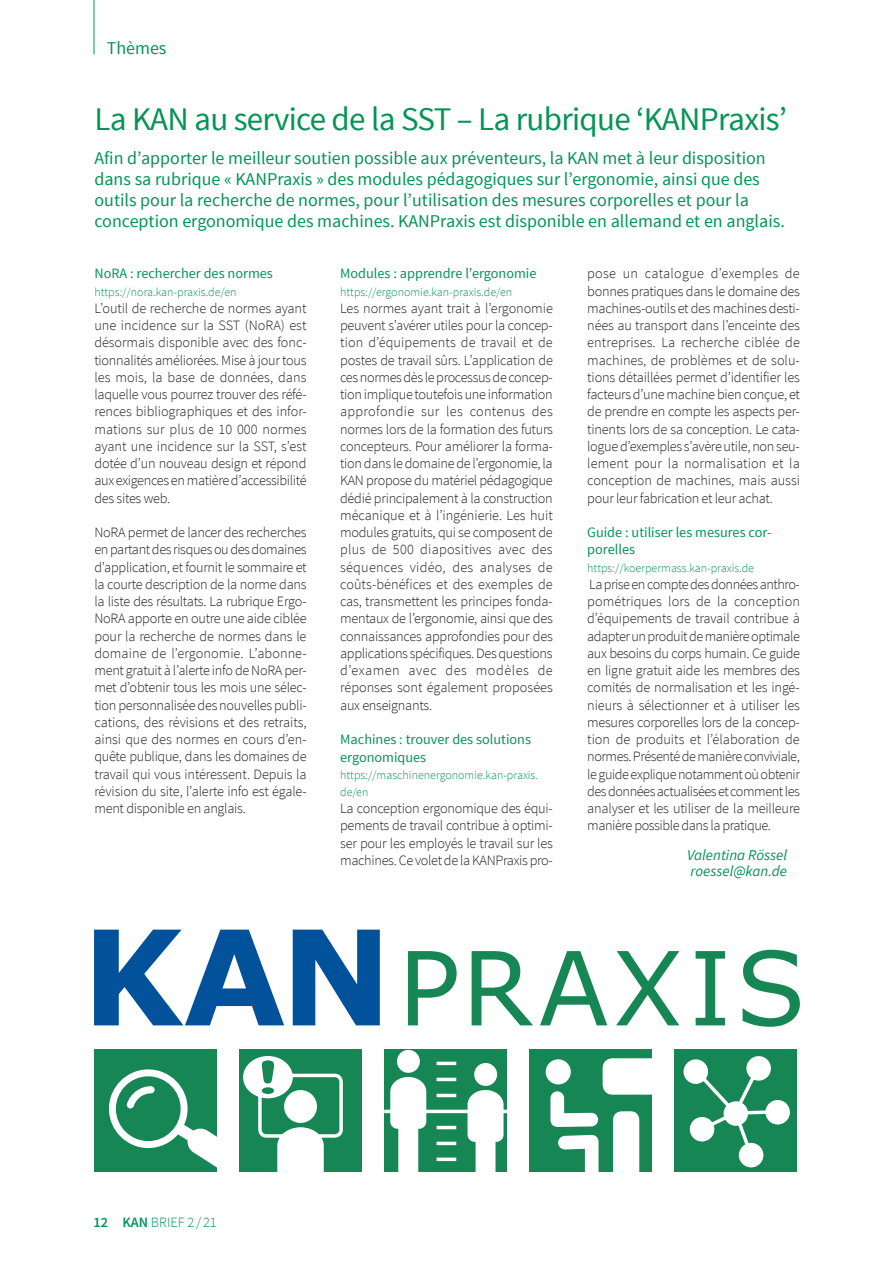
<style>
.page{position:relative;width:893px;height:1263px;background:#fff}
.page>*{position:absolute;margin:0;border:0;box-sizing:border-box;transform-origin:0 0}
.U{font:33px "Source Sans Pro";letter-spacing:-.02em;color:#049455}
.VS_3-Spalt{font:18px/21px "Source Sans Pro";color:#049455}
.Autor{font:italic 15px/16.5px "Source Sans Pro";color:#049455}
.g_F{font:300 14.25px/17.2px "Source Sans Pro";letter-spacing:-.02em;color:#231f20;text-align:justify}
.ZU_2{font:14.25px/17.2px "Source Sans Pro";color:#049455}
.t1{font:300 14.25px "Source Sans Pro";color:#049455}
.ZU_2-2{font:300 12px/17.2px "Source Sans Pro";color:#049455}
.s1{font-weight:600}
</style>
<div class="page">
<hr style="left:94px;top:0;width:1px;height:54px;background:#049455">
<svg style="left:94px;top:929px;width:286px;height:96px"></svg>
<svg style="left:408px;top:950px;width:392px;height:77px"></svg>
<div style="left:674px;top:1049px;width:123px;height:123px;background:#168754"></div>
<svg style="left:683px;top:1056px;width:107px;height:111px"></svg>
<div style="left:529px;top:1049px;width:123px;height:123px;background:#168754"></div>
<svg style="left:546px;top:1058px;width:106px;height:114px"></svg>
<svg style="left:384px;top:1050px;width:123px;height:122px"></svg>
<div style="left:239px;top:1049px;width:123px;height:123px;background:#168754"></div>
<svg style="left:243px;top:1056px;width:100px;height:116px"></svg>
<div style="left:94px;top:1049px;width:123px;height:123px;background:#168754"></div>
<svg style="left:109px;top:1069px;width:108px;height:98px"></svg>
<p class="VS_3-Spalt" style="left:107px;top:38px;width:61px">Thèmes</p>
<p class="U" style="left:94px;top:99px;width:694px">La KAN au service de la SST – La rubrique ‘KANPraxis’</p>
<p class="VS_3-Spalt" style="left:94px;top:148px;width:692px">Afin d’apporter le meilleur soutien possible aux préventeurs, la KAN met à leur disposition dans sa rubrique « KANPraxis » des modules pédagogiques sur l’ergonomie, ainsi que des outils pour la recherche de normes, pour l’utilisation des mesures corporelles et pour la conception ergonomique des machines. KANPraxis est disponible en allemand et en anglais.</p>
<p class="ZU_2" style="left:94px;top:265px;width:180px">NoRA : rechercher des normes</p>
<p class="ZU_2-2" style="left:94px;top:283px;width:144px">https://nora.kan-praxis.de/en</p>
<p class="g_F" style="left:94px;top:299px;width:214px">L’outil de recherche de normes ayant une incidence sur la SST (NoRA) est désormais disponible avec des fonc&shy;tionnalités améliorées. Mise à jour tous les mois, la base de données, dans laquelle vous pourrez trouver des réfé&shy;rences bibliographiques et des infor&shy;mations sur plus de 10 000 normes ayant une incidence sur la SST, s’est dotée d’un nouveau design et répond aux exigences en matière d’accessibilité des sites web.</p>
<p class="g_F" style="left:94px;top:524px;width:214px">NoRA permet de lancer des recherches en partant des risques ou des domaines d’application, et fournit le sommaire et la courte description de la norme dans la liste des résultats. La rubrique Ergo-NoRA apporte en outre une aide ciblée pour la recherche de normes dans le domaine de l’ergonomie. L’abonne&shy;ment gratuit à l’alerte info de NoRA per&shy;met d’obtenir tous les mois une sélec&shy;tion personnalisée des nouvelles publi&shy;cations, des révisions et des retraits, ainsi que des normes en cours d’en&shy;quête publique, dans les domaines de travail qui vous intéressent. Depuis la révision du site, l’alerte info est égale&shy;ment disponible en anglais.</p>
<p class="g_F" style="left:587px;top:265px;width:214px">pose un catalogue d’exemples de bonnes pratiques dans le domaine des machines-outils et des machines desti&shy;nées au transport dans l’enceinte des entreprises. La recherche ciblée de machines, de problèmes et de solu&shy;tions détaillées permet d’identifier les facteurs d’une machine bien conçue, et de prendre en compte les aspects per&shy;tinents lors de sa conception. Le cata&shy;logue d’exemples s’avère utile, non seu&shy;lement pour la normalisation et la conception de machines, mais aussi pour leur fabrication et leur achat.</p>
<p class="ZU_2" style="left:587px;top:524px;width:186px">Guide : utiliser les mesures cor&shy;porelles</p>
<p class="ZU_2-2" style="left:587px;top:559px;width:168px">https://koerpermass.kan-praxis.de</p>
<p class="g_F" style="left:587px;top:575px;width:214px">La prise en compte des données anthro&shy;pométriques lors de la conception d’équipements de travail contribue à adapter un produit de manière optimale aux besoins du corps humain. Ce guide en ligne gratuit aide les membres des comités de normalisation et les ingé&shy;nieurs à sélectionner et à utiliser les mesures corporelles lors de la concep&shy;tion de produits et l’élaboration de normes. Présenté de manière conviviale, le guide explique notamment où obtenir des données actualisées et comment les analyser et les utiliser de la meilleure manière possible dans la pratique.</p>
<p class="Autor" style="left:687px;top:846px;width:102px">Valentina Rössel roessel@kan.de</p>
<p class="ZU_2" style="left:340px;top:265px;width:198px">Modules : apprendre l’ergonomie</p>
<p class="ZU_2-2" style="left:340px;top:283px;width:173px">https://ergonomie.kan-praxis.de/en</p>
<p class="g_F" style="left:340px;top:299px;width:214px">Les normes ayant trait à l’ergonomie peuvent s’avérer utiles pour la concep&shy;tion d’équipements de travail et de postes de travail sûrs. L’application de ces normes dès le processus de concep&shy;tion implique toutefois une information approfondie sur les contenus des normes lors de la formation des futurs concepteurs. Pour améliorer la forma&shy;tion dans le domaine de l’ergonomie, la KAN propose du matériel pédagogique dédié principalement à la construction mécanique et à l’ingénierie. Les huit modules gratuits, qui se composent de plus de 500 diapositives avec des séquences vidéo, des analyses de coûts-bénéfices et des exemples de cas, transmettent les principes fonda&shy;mentaux de l’ergonomie, ainsi que des connaissances approfondies pour des applications spécifiques. Des questions d’examen avec des modèles de réponses sont également proposées aux enseignants.</p>
<p class="ZU_2" style="left:340px;top:731px;width:192px">Machines : trouver des solutions ergonomiques</p>
<p class="ZU_2-2" style="left:340px;top:766px;width:199px">https://maschinenergonomie.kan-praxis. de/en</p>
<p class="g_F" style="left:340px;top:800px;width:214px">La conception ergonomique des équi&shy;pements de travail contribue à optimi&shy;ser pour les employés le travail sur les machines. Ce volet de la KANPraxis pro-</p>
<p class="t1" style="left:94px;top:1214px;width:125px"><span class="s1">12 KAN</span> BRIEF 2 / 21</p>
</div>
